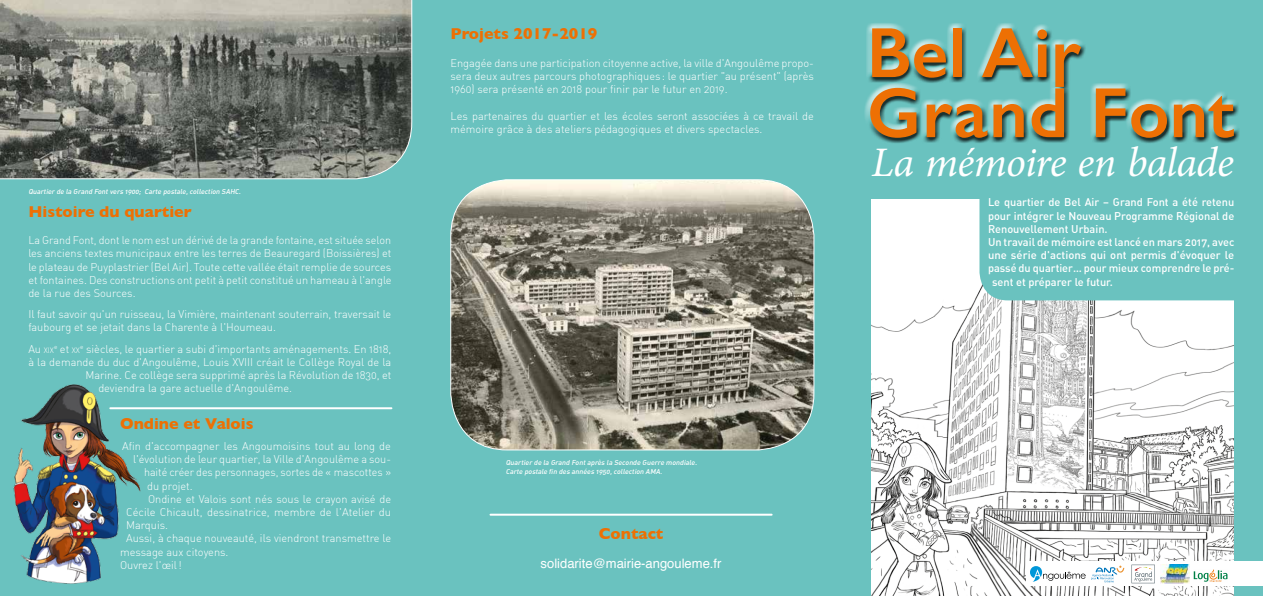
<style>
.page{position:relative;width:1263px;height:596px;background:#fff}
.page>*{position:absolute;margin:0;border:0;box-sizing:border-box;transform-origin:0 0}
.t1{font:italic 42px "Minion Pro";letter-spacing:-.015em;color:#fff}
.t2{font:700 16px "Gill Sans";color:#ed7004}
.t3{font:13px "Helvetica";color:#fff}
.t4{font:11px/13.2px "DIN Light Alternate";color:#fff;text-align:justify}
.t5{font:11px "DIN Medium Alternate";color:#fff}
.t6{font:7.7px "DIN Light Alternate";color:#fff}
.t7{font:italic 7px/8.4px "DIN Medium Alternate";color:#fff}
.s1{font-size:11px}
.s2{font-size:7.7px}
</style>
<div class="page">
<div style="left:0;top:0;width:1263px;height:595px;background:#6ac2bf"></div>
<img style="left:871px;top:199px;width:363px;height:396px">
<div style="left:1026px;top:561px;width:237px;height:24px;background:#fff"></div>
<svg style="left:1030px;top:565px;width:94px;height:17px"></svg>
<svg style="left:1131px;top:564px;width:24px;height:19px"></svg>
<img style="left:1161px;top:564px;width:28px;height:19px">
<svg style="left:1193px;top:569px;width:35px;height:13px"></svg>
<img style="left:451px;top:180px;width:363px;height:269px">
<svg style="left:0;top:0;width:412px;height:179px;background:#767971"></svg>
<div style="left:864px;top:23px;width:374px;height:118px;background:#fff;opacity:.75"></div>
<div style="left:867px;top:25px;width:373px;height:119px;background:#000;opacity:.75"></div>
<svg style="left:870px;top:28px;width:211px;height:110px"></svg>
<svg style="left:1096px;top:88px;width:29px;height:49px"></svg>
<svg style="left:1131px;top:104px;width:36px;height:34px"></svg>
<svg style="left:1174px;top:96px;width:60px;height:42px"></svg>
<img style="left:13px;top:384px;width:132px;height:200px">
<hr style="left:110px;top:407px;width:281px;height:2px;background:#fff">
<hr style="left:490px;top:513px;width:282px;height:2px;background:#fff">
<svg style="left:979px;top:199px;width:255px;height:101px"></svg>
<p class="t7" style="left:28px;top:187px;width:216px">Quartier de la Grand Fontvers 1900; Carte postale,collection SAHC.</p>
<h2 class="t2" style="left:28px;top:199px;width:165px">Histoire du quartier</h2>
<p class="t4" style="left:28px;top:233px;width:365px">La Grand Font, dont le nom est un dérivé de la grande fontaine, est située selon les anciens textes municipaux entre les terres de Beauregard (Boissières) et le plateau de Puyplastrier (Bel Air). Toute cette vallée était remplie de sources et fontaines. Des constructions ont petit à petit constitué un hameau à l'angle de la rue des Sources.</p>
<p class="t4" style="left:28px;top:307px;width:364px">Il faut savoir qu'un ruisseau, la Vimière, maintenant souterrain, traversait le faubourg et se jetait dans la Charente à l'Houmeau.</p>
<p class="t6" style="left:28px;top:345px;width:27px"><span class="s1">Au</span> XIX</p>
<p class="t4" style="left:54px;top:342px;width:339px"><sup>e</sup> et <span class="s2">XX</span><sup>e</sup> siècles, le quartier a subi d'importants aménagements. En 1818,</p>
<p class="t4" style="left:28px;top:355px;width:364px">à la demande du duc d'Angoulême, Louis XVIII créait le Collège Royal de la</p>
<p class="t4" style="left:85px;top:368px;width:307px">Marine. Ce collège sera supprimé après la Révolution de 1830, et</p>
<p class="t4" style="left:98px;top:381px;width:195px">deviendra la gare actuelle d'Angoulême.</p>
<h2 class="t2" style="left:120px;top:410px;width:135px">Ondine et Valois</h2>
<p class="t4" style="left:122px;top:439px;width:270px">Afin d'accompagner les Angoumoisins tout au long de</p>
<p class="t4" style="left:133px;top:452px;width:259px">l'évolution de leur quartier, la Ville d'Angoulême a sou-</p>
<p class="t4" style="left:144px;top:465px;width:249px">haité créer des personnages, sortes de « mascottes »</p>
<p class="t4" style="left:147px;top:478px;width:47px">du projet.</p>
<p class="t4" style="left:148px;top:492px;width:245px">Ondine et Valois sont nés sous le crayon avisé de</p>
<p class="t4" style="left:126px;top:505px;width:267px">Cécile Chicault, dessinatrice, membre de l'Atelier du</p>
<p class="t4" style="left:126px;top:518px;width:44px">Marquis.</p>
<p class="t4" style="left:126px;top:531px;width:267px">Aussi, à chaque nouveauté, ils viendront transmettre le</p>
<p class="t4" style="left:120px;top:544px;width:110px">message aux citoyens.</p>
<p class="t4" style="left:120px;top:558px;width:63px">Ouvrez l'œil!</p>
<h2 class="t2" style="left:450px;top:21px;width:148px">Projets 2017-2019</h2>
<p class="t4" style="left:450px;top:56px;width:365px">Engagée dans une participation citoyenne active, la ville d'Angoulême propo&shy;sera deux autres parcours photographiques : le quartier "au présent" (après 1960) sera présenté en 2018 pour finir par le futur en 2019.</p>
<p class="t4" style="left:450px;top:109px;width:365px">Les partenaires du quartier et les écoles seront associées à ce travail de mémoire grâce à des ateliers pédagogiques et divers spectacles.</p>
<h1 class="t1" style="left:871px;top:134px;width:364px">La mémoire en balade</h1>
<p class="t5" style="left:988px;top:195px;width:248px">Le quartier de Bel Air – Grand Font a été retenu</p>
<p class="t5" style="left:988px;top:208px;width:248px">pour intégrer le Nouveau Programme Régional de</p>
<p class="t5" style="left:988px;top:222px;width:121px">Renouvellement Urbain.</p>
<p class="t5" style="left:988px;top:235px;width:248px">Un travail de mémoire est lancé en mars 2017, avec</p>
<p class="t5" style="left:988px;top:248px;width:248px">une série d'actions qui ont permis d'évoquer le</p>
<p class="t5" style="left:988px;top:261px;width:248px">passé du quartier… pour mieux comprendre le pré-</p>
<p class="t5" style="left:992px;top:274px;width:122px">sent et préparer le futur.</p>
<p class="t7" style="left:506px;top:458px;width:194px">Quartier de la Grand Fontaprès la Seconde Guerre mondiale.<br>Carte postale fin des années 1950,collection AMA.</p>
<h2 class="t2" style="left:599px;top:521px;width:66px">Contact</h2>
<p class="t3" style="left:541px;top:552px;width:182px">solidarite@mairie-angouleme.fr</p>
</div>
